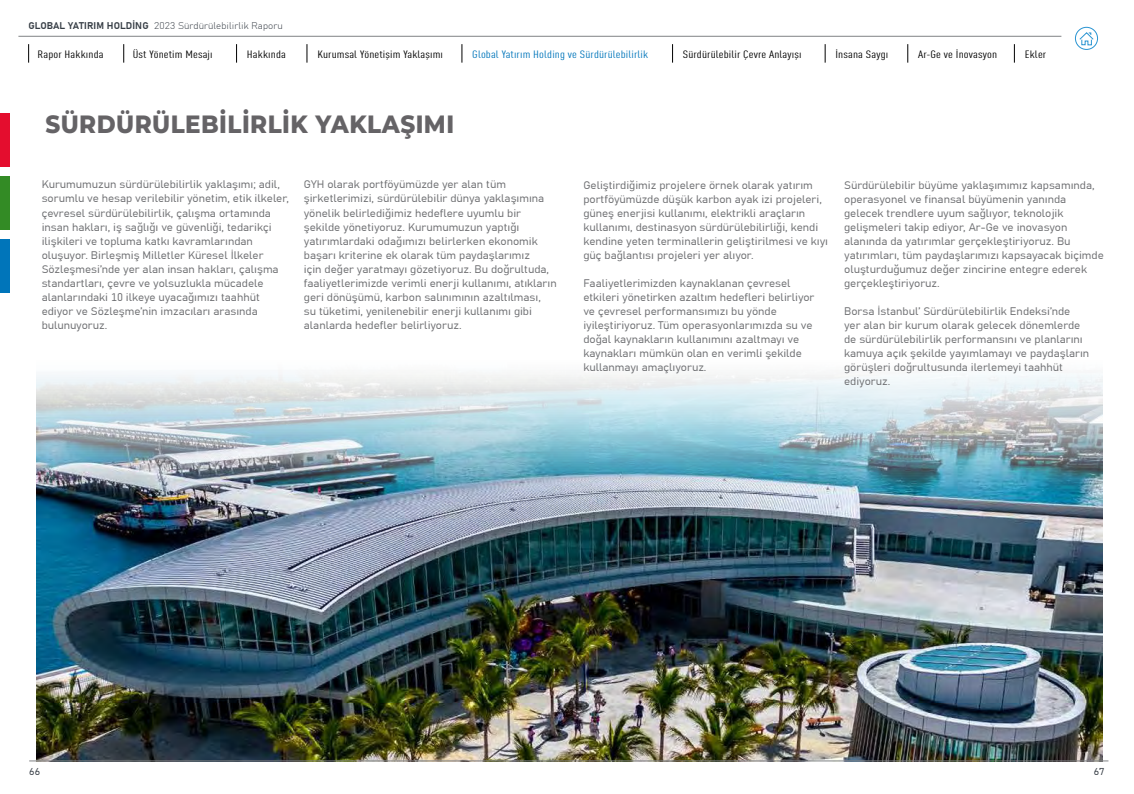
<style>
.page{position:relative;width:1134px;height:794px;background:#fff}
.page>*{position:absolute;margin:0;border:0;box-sizing:border-box;transform-origin:0 0}
.t1{font:800 25px "Montserrat";letter-spacing:.02em;color:#656366;scale:.92 1}
.t2{font:11px/14px "Grandview";color:#6d6e71}
.t3{font:condensed 10.5px "DIN Pro";letter-spacing:.01em;color:#000;scale:1.29 1}
.t4{font:condensed 10.5px "DIN Pro";letter-spacing:.01em;color:#0276bb;scale:1.29 1}
.t5{font:10px "Grandview";color:#363d45}
.t6{font:300 9.8px "Grandview";letter-spacing:.01em;color:#363d45}
.s1{font-weight:700}
</style>
<div class="page">
<img style="left:36px;top:375px;width:1067px;height:385px">
<div style="left:1075px;top:27px;width:23px;height:23px;border:1px solid #2994d2;border-radius:50%"></div>
<svg style="left:1078px;top:32px;width:16px;height:14px"></svg>
<hr style="left:18px;top:36px;width:1043px;height:1px;background:#808285">
<hr style="left:29px;top:760px;width:1079px;height:1px;background:#808285">
<svg style="left:236px;top:44px;width:1px;height:19px"></svg>
<svg style="left:307px;top:44px;width:1px;height:19px"></svg>
<svg style="left:462px;top:44px;width:1px;height:19px"></svg>
<svg style="left:672px;top:44px;width:1px;height:19px"></svg>
<svg style="left:825px;top:44px;width:1px;height:19px"></svg>
<svg style="left:907px;top:44px;width:1px;height:19px"></svg>
<svg style="left:1014px;top:44px;width:1px;height:19px"></svg>
<svg style="left:123px;top:44px;width:1px;height:19px"></svg>
<svg style="left:28px;top:44px;width:1px;height:19px"></svg>
<div style="left:0;top:176px;width:9px;height:54px;background:#338b25"></div>
<div style="left:0;top:239px;width:9px;height:54px;background:#0075ba"></div>
<div style="left:0;top:113px;width:9px;height:53px;background:#e40d2e"></div>
<p class="t6" style="left:28px;top:21px;width:256px"><span class="s1">GLOBAL YATIRIM HOLDİNG</span> 2023 Sürdürülebilirlik Raporu</p>
<p class="t3" style="left:38px;top:48px;width:53px">Rapor Hakkında</p>
<p class="t3" style="left:133px;top:48px;width:63px">Üst Yönetim Mesajı</p>
<p class="t3" style="left:247px;top:48px;width:32px">Hakkında</p>
<p class="t3" style="left:317px;top:48px;width:99px">Kurumsal Yönetişim Yaklaşımı</p>
<p class="t4" style="left:472px;top:48px;width:138px">Global Yatırım Holding ve Sürdürülebilirlik</p>
<p class="t3" style="left:683px;top:48px;width:94px">Sürdürülebilir Çevre Anlayışı</p>
<p class="t3" style="left:835px;top:48px;width:43px">İnsana Saygı</p>
<p class="t3" style="left:918px;top:48px;width:63px">Ar-Ge ve İnovasyon</p>
<p class="t3" style="left:1025px;top:48px;width:18px">Ekler</p>
<h1 class="t1" style="left:45px;top:106px;width:446px">SÜRDÜRÜLEBİLİRLİK YAKLAŞIMI</h1>
<p class="t2" style="left:42px;top:178px;width:249px">Kurumumuzun sürdürülebilirlik yaklaşımı; adil, sorumlu ve hesap verilebilir yönetim, etik ilkeler, çevresel sürdürülebilirlik, çalışma ortamında insan hakları, iş sağlığı ve güvenliği, tedarikçi ilişkileri ve topluma katkı kavramlarından oluşuyor. Birleşmiş Milletler Küresel İlkeler Sözleşmesi’nde yer alan insan hakları, çalışma standartları, çevre ve yolsuzlukla mücadele alanlarındaki 10 ilkeye uyacağımızı taahhüt ediyor ve Sözleşme’nin imzacıları arasında bulunuyoruz.</p>
<p class="t2" style="left:583px;top:178px;width:246px">Geliştirdiğimiz projelere örnek olarak yatırım portföyümüzde düşük karbon ayak izi projeleri, güneş enerjisi kullanımı, elektrikli araçların kullanımı, destinasyon sürdürülebilirliği, kendi kendine yeten terminallerin geliştirilmesi ve kıyı güç bağlantısı projeleri yer alıyor.</p>
<p class="t2" style="left:304px;top:178px;width:254px">GYH olarak portföyümüzde yer alan tüm şirketlerimizi, sürdürülebilir dünya yaklaşımına yönelik belirlediğimiz hedeflere uyumlu bir şekilde yönetiyoruz. Kurumumuzun yaptığı yatırımlardaki odağımızı belirlerken ekonomik başarı kriterine ek olarak tüm paydaşlarımız<br>için değer yaratmayı gözetiyoruz. Bu doğrultuda, faaliyetlerimizde verimli enerji kullanımı, atıkların geri dönüşümü, karbon salınımının azaltılması,<br>su tüketimi, yenilenebilir enerji kullanımı gibi alanlarda hedefler belirliyoruz.</p>
<p class="t2" style="left:844px;top:178px;width:261px">Sürdürülebilir büyüme yaklaşımımız kapsamında, operasyonel ve finansal büyümenin yanında gelecek trendlere uyum sağlıyor, teknolojik gelişmeleri takip ediyor, Ar-Ge ve inovasyon alanında da yatırımlar gerçekleştiriyoruz. Bu yatırımları, tüm paydaşlarımızı kapsayacak biçimde oluşturduğumuz değer zincirine entegre ederek gerçekleştiriyoruz.</p>
<p class="t2" style="left:583px;top:276px;width:233px">Faaliyetlerimizden kaynaklanan çevresel etkileri yönetirken azaltım hedefleri belirliyor ve çevresel performansımızı bu yönde iyileştiriyoruz. Tüm operasyonlarımızda su ve doğal kaynakların kullanımını azaltmayı ve kaynakları mümkün olan en verimli şekilde kullanmayı amaçlıyoruz.</p>
<p class="t2" style="left:844px;top:304px;width:247px">Borsa İstanbul’ Sürdürülebilirlik Endeksi’nde yer alan bir kurum olarak gelecek dönemlerde de sürdürülebilirlik performansını ve planlarını kamuya açık şekilde yayımlamayı ve paydaşların görüşleri doğrultusunda ilerlemeyi taahhüt ediyoruz.</p>
<p class="t5" style="left:29px;top:767px;width:12px">66</p>
<p class="t5" style="left:1094px;top:767px;width:12px">67</p>
</div>
